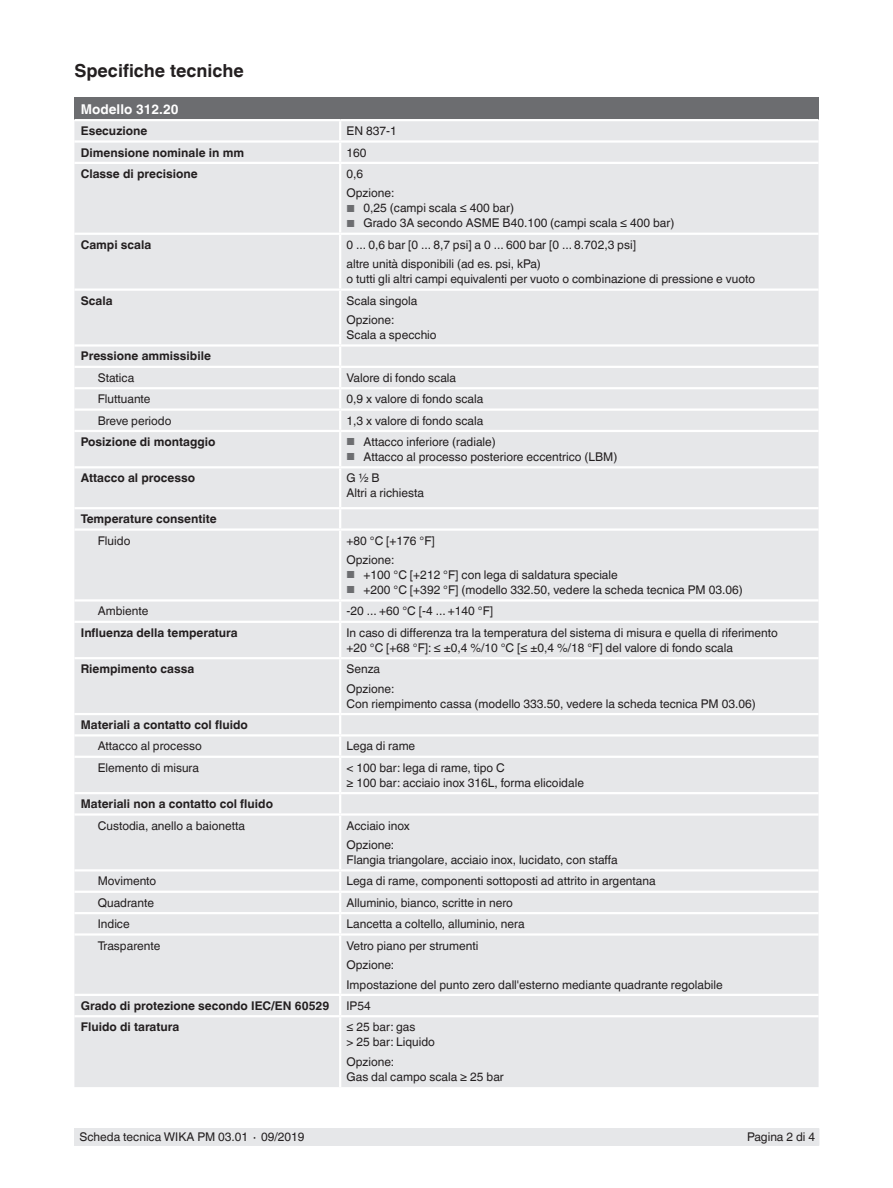
<style>
.page{position:relative;width:893px;height:1188px;background:#fff}
.page>*{position:absolute;margin:0;border:0;box-sizing:border-box;transform-origin:0 0}
.t1{font:700 18px "Helvetica World";color:#231f20}
.t2{font:700 13.5px "Helvetica World";color:#fff}
.t3{font:12px/19.5px "Helvetica World";color:#231f20}
.t4{font:700 12px "Helvetica World";color:#231f20}
.s1{font-size:10.2px;color:#6c6d70}
</style>
<div class="page">
<div style="left:75px;top:1128px;width:744px;height:17px;background:#e6e7e9"></div>
<div style="left:74px;top:98px;width:745px;height:22px;background:#6c6d70"></div>
<div style="left:74px;top:121px;width:745px;height:966px;background:#e6e7e9"></div>
<svg style="left:339px;top:347px;width:2px;height:83px"></svg>
<hr style="left:74px;top:119px;width:266px;height:2px;background:#fff">
<hr style="left:74px;top:994px;width:266px;height:2px;background:#fff">
<hr style="left:340px;top:994px;width:479px;height:2px;background:#fff">
<hr style="left:340px;top:344px;width:479px;height:3px;background:#fff">
<hr style="left:340px;top:366px;width:479px;height:2px;background:#fff">
<hr style="left:340px;top:387px;width:479px;height:2px;background:#fff">
<hr style="left:340px;top:408px;width:479px;height:3px;background:#fff">
<svg style="left:339px;top:996px;width:2px;height:19px"></svg>
<hr style="left:339px;top:1017px;width:2px;height:70px;background:#fff">
<hr style="left:340px;top:119px;width:479px;height:2px;background:#fff">
<hr style="left:74px;top:140px;width:266px;height:3px;background:#fff">
<hr style="left:340px;top:140px;width:479px;height:3px;background:#fff">
<svg style="left:339px;top:121px;width:2px;height:41px"></svg>
<hr style="left:74px;top:162px;width:266px;height:2px;background:#fff">
<hr style="left:340px;top:162px;width:479px;height:2px;background:#fff">
<hr style="left:339px;top:164px;width:2px;height:69px;background:#fff">
<hr style="left:74px;top:233px;width:266px;height:2px;background:#fff">
<hr style="left:340px;top:233px;width:479px;height:2px;background:#fff">
<hr style="left:339px;top:235px;width:2px;height:53px;background:#fff">
<hr style="left:74px;top:288px;width:266px;height:3px;background:#fff">
<hr style="left:340px;top:288px;width:479px;height:3px;background:#fff">
<hr style="left:339px;top:291px;width:2px;height:53px;background:#fff">
<svg style="left:339px;top:715px;width:2px;height:41px"></svg>
<hr style="left:339px;top:758px;width:2px;height:34px;background:#fff">
<hr style="left:74px;top:792px;width:266px;height:2px;background:#fff">
<hr style="left:340px;top:792px;width:479px;height:2px;background:#fff">
<svg style="left:339px;top:794px;width:2px;height:19px"></svg>
<hr style="left:74px;top:813px;width:266px;height:3px;background:#fff">
<hr style="left:340px;top:813px;width:479px;height:3px;background:#fff">
<hr style="left:339px;top:816px;width:2px;height:53px;background:#fff">
<hr style="left:74px;top:869px;width:266px;height:3px;background:#fff">
<hr style="left:340px;top:869px;width:479px;height:3px;background:#fff">
<hr style="left:74px;top:891px;width:266px;height:2px;background:#fff">
<hr style="left:340px;top:891px;width:479px;height:2px;background:#fff">
<hr style="left:74px;top:912px;width:266px;height:2px;background:#fff">
<hr style="left:340px;top:912px;width:479px;height:2px;background:#fff">
<svg style="left:339px;top:872px;width:2px;height:61px"></svg>
<hr style="left:74px;top:933px;width:266px;height:3px;background:#fff">
<hr style="left:340px;top:933px;width:479px;height:3px;background:#fff">
<hr style="left:339px;top:936px;width:2px;height:58px;background:#fff">
<hr style="left:74px;top:344px;width:266px;height:3px;background:#fff">
<hr style="left:74px;top:366px;width:266px;height:2px;background:#fff">
<hr style="left:74px;top:387px;width:266px;height:2px;background:#fff">
<hr style="left:74px;top:408px;width:266px;height:3px;background:#fff">
<hr style="left:74px;top:430px;width:266px;height:2px;background:#fff">
<hr style="left:340px;top:430px;width:479px;height:2px;background:#fff">
<hr style="left:339px;top:432px;width:2px;height:34px;background:#fff">
<hr style="left:74px;top:466px;width:266px;height:2px;background:#fff">
<hr style="left:340px;top:466px;width:479px;height:2px;background:#fff">
<hr style="left:339px;top:468px;width:2px;height:39px;background:#fff">
<hr style="left:74px;top:507px;width:266px;height:2px;background:#fff">
<hr style="left:340px;top:507px;width:479px;height:2px;background:#fff">
<svg style="left:339px;top:509px;width:2px;height:19px"></svg>
<hr style="left:74px;top:528px;width:266px;height:3px;background:#fff">
<hr style="left:340px;top:528px;width:479px;height:3px;background:#fff">
<hr style="left:339px;top:531px;width:2px;height:68px;background:#fff">
<hr style="left:74px;top:599px;width:266px;height:3px;background:#fff">
<hr style="left:340px;top:599px;width:479px;height:3px;background:#fff">
<svg style="left:339px;top:602px;width:2px;height:19px"></svg>
<hr style="left:74px;top:621px;width:266px;height:2px;background:#fff">
<hr style="left:340px;top:621px;width:479px;height:2px;background:#fff">
<hr style="left:339px;top:623px;width:2px;height:34px;background:#fff">
<hr style="left:74px;top:657px;width:266px;height:2px;background:#fff">
<hr style="left:340px;top:657px;width:479px;height:2px;background:#fff">
<hr style="left:339px;top:659px;width:2px;height:54px;background:#fff">
<hr style="left:74px;top:713px;width:266px;height:2px;background:#fff">
<hr style="left:340px;top:713px;width:479px;height:2px;background:#fff">
<hr style="left:74px;top:734px;width:266px;height:3px;background:#fff">
<hr style="left:340px;top:734px;width:479px;height:3px;background:#fff">
<hr style="left:74px;top:756px;width:266px;height:2px;background:#fff">
<hr style="left:340px;top:756px;width:479px;height:2px;background:#fff">
<hr style="left:74px;top:1015px;width:266px;height:2px;background:#fff">
<hr style="left:340px;top:1015px;width:479px;height:2px;background:#fff">
<h1 class="t1" style="left:74px;top:60px;width:171px">Specifiche tecniche</h1>
<p class="t2" style="left:81px;top:101px;width:99px">Modello 312.20</p>
<p class="t4" style="left:81px;top:124px;width:68px">Esecuzione</p>
<p class="t3" style="left:347px;top:121px;width:52px">EN 837-1</p>
<p class="t4" style="left:81px;top:145px;width:165px">Dimensione nominale in mm</p>
<p class="t3" style="left:347px;top:143px;width:22px">160</p>
<p class="t4" style="left:81px;top:167px;width:118px">Classe di precisione</p>
<p class="t3" style="left:347px;top:164px;width:49px">0,6<br>Opzione:</p>
<p class="t3" style="left:347px;top:198px;width:169px"><span class="s1">■</span> 0,25 (campi scala ≤ 400 bar)</p>
<p class="t3" style="left:347px;top:213px;width:329px"><span class="s1">■</span> Grado 3A secondo ASME B40.100 (campi scala ≤ 400 bar)</p>
<p class="t4" style="left:81px;top:238px;width:72px">Campi scala</p>
<p class="t3" style="left:347px;top:235px;width:291px">0 ... 0,6 bar [0 ... 8,7 psi] a 0 ... 600 bar [0 ... 8.702,3 psi] altre unità disponibili (ad es. psi, kPa)</p>
<p class="t3" style="left:347px;top:269px;width:410px">o tutti gli altri campi equivalenti per vuoto o combinazione di pressione e vuoto</p>
<p class="t4" style="left:81px;top:293px;width:33px">Scala</p>
<p class="t3" style="left:347px;top:291px;width:72px">Scala singola<br>Opzione:</p>
<p class="t3" style="left:347px;top:325px;width:92px">Scala a specchio</p>
<p class="t4" style="left:81px;top:349px;width:132px">Pressione ammissibile</p>
<p class="t3" style="left:98px;top:368px;width:38px">Statica</p>
<p class="t3" style="left:347px;top:368px;width:111px">Valore di fondo scala</p>
<p class="t3" style="left:98px;top:389px;width:54px">Fluttuante</p>
<p class="t3" style="left:347px;top:389px;width:138px">0,9 x valore di fondo scala</p>
<p class="t3" style="left:98px;top:411px;width:75px">Breve periodo</p>
<p class="t3" style="left:347px;top:411px;width:138px">1,3 x valore di fondo scala</p>
<p class="t4" style="left:81px;top:435px;width:136px">Posizione di montaggio</p>
<p class="t3" style="left:347px;top:432px;width:151px"><span class="s1">■</span> Attacco inferiore (radiale)</p>
<p class="t3" style="left:347px;top:447px;width:272px"><span class="s1">■</span> Attacco al processo posteriore eccentrico (LBM)</p>
<p class="t4" style="left:81px;top:471px;width:116px">Attacco al processo</p>
<p class="t3" style="left:347px;top:471px;width:79px;line-height:15px">G ½ B<br>Altri a richiesta</p>
<p class="t4" style="left:81px;top:512px;width:137px">Temperature consentite</p>
<p class="t3" style="left:98px;top:531px;width:34px">Fluido</p>
<p class="t3" style="left:347px;top:531px;width:90px">+80 °C [+176 °F]<br>Opzione:</p>
<p class="t3" style="left:347px;top:565px;width:273px"><span class="s1">■</span> +100 °C [+212 °F] con lega di saldatura speciale</p>
<p class="t3" style="left:347px;top:580px;width:398px"><span class="s1">■</span> +200 °C [+392 °F] (modello 332.50, vedere la scheda tecnica PM 03.06)</p>
<p class="t3" style="left:98px;top:602px;width:52px">Ambiente</p>
<p class="t3" style="left:347px;top:602px;width:148px">-20 ... +60 °C [-4 ... +140 °F]</p>
<p class="t4" style="left:81px;top:626px;width:159px">Influenza della temperatura</p>
<p class="t3" style="left:347px;top:625px;width:433px;line-height:15px">In caso di differenza tra la temperatura del sistema di misura e quella di riferimento +20 °C [+68 °F]: ≤ ±0,4 %/10 °C [≤ ±0,4 %/18 °F] del valore di fondo scala</p>
<p class="t4" style="left:81px;top:662px;width:115px">Riempimento cassa</p>
<p class="t3" style="left:347px;top:659px;width:49px">Senza<br>Opzione:</p>
<p class="t3" style="left:347px;top:694px;width:411px">Con riempimento cassa (modello 333.50, vedere la scheda tecnica PM 03.06)</p>
<p class="t4" style="left:81px;top:718px;width:169px">Materiali a contatto col fluido</p>
<p class="t3" style="left:98px;top:737px;width:105px">Attacco al processo</p>
<p class="t3" style="left:347px;top:737px;width:70px">Lega di rame</p>
<p class="t3" style="left:98px;top:758px;width:103px">Elemento di misura</p>
<p class="t3" style="left:347px;top:760px;width:239px;line-height:15px">&lt; 100 bar: lega di rame, tipo C<br>≥ 100 bar: acciaio inox 316L, forma elicoidale</p>
<p class="t4" style="left:81px;top:797px;width:194px">Materiali non a contatto col fluido</p>
<p class="t3" style="left:98px;top:816px;width:149px">Custodia, anello a baionetta</p>
<p class="t3" style="left:347px;top:816px;width:65px">Acciaio inox<br>Opzione:</p>
<p class="t3" style="left:347px;top:850px;width:273px">Flangia triangolare, acciaio inox, lucidato, con staffa</p>
<p class="t3" style="left:98px;top:872px;width:60px">Movimento</p>
<p class="t3" style="left:347px;top:872px;width:311px">Lega di rame, componenti sottoposti ad attrito in argentana</p>
<p class="t3" style="left:98px;top:893px;width:58px">Quadrante</p>
<p class="t3" style="left:347px;top:893px;width:168px">Alluminio, bianco, scritte in nero</p>
<p class="t3" style="left:98px;top:914px;width:34px">Indice</p>
<p class="t3" style="left:347px;top:914px;width:180px">Lancetta a coltello, alluminio, nera</p>
<p class="t3" style="left:98px;top:936px;width:64px">Trasparente</p>
<p class="t3" style="left:347px;top:936px;width:378px">Vetro piano per strumenti<br>Opzione:<br>Impostazione del punto zero dall'esterno mediante quadrante regolabile</p>
<p class="t4" style="left:81px;top:999px;width:250px">Grado di protezione secondo IEC/EN 60529</p>
<p class="t3" style="left:347px;top:996px;width:26px">IP54</p>
<p class="t4" style="left:81px;top:1020px;width:100px">Fluido di taratura</p>
<p class="t3" style="left:347px;top:1020px;width:90px;line-height:15px">≤ 25 bar: gas<br>&gt; 25 bar: Liquido</p>
<p class="t3" style="left:347px;top:1054px;width:159px;line-height:15px">Opzione:<br>Gas dal campo scala ≥ 25 bar</p>
<p class="t3" style="left:80px;top:1127px;width:226px">Scheda tecnica WIKA PM 03.01 ∙ 09/2019</p>
<p class="t3" style="left:747px;top:1127px;width:70px">Pagina 2 di 4</p>
</div>
